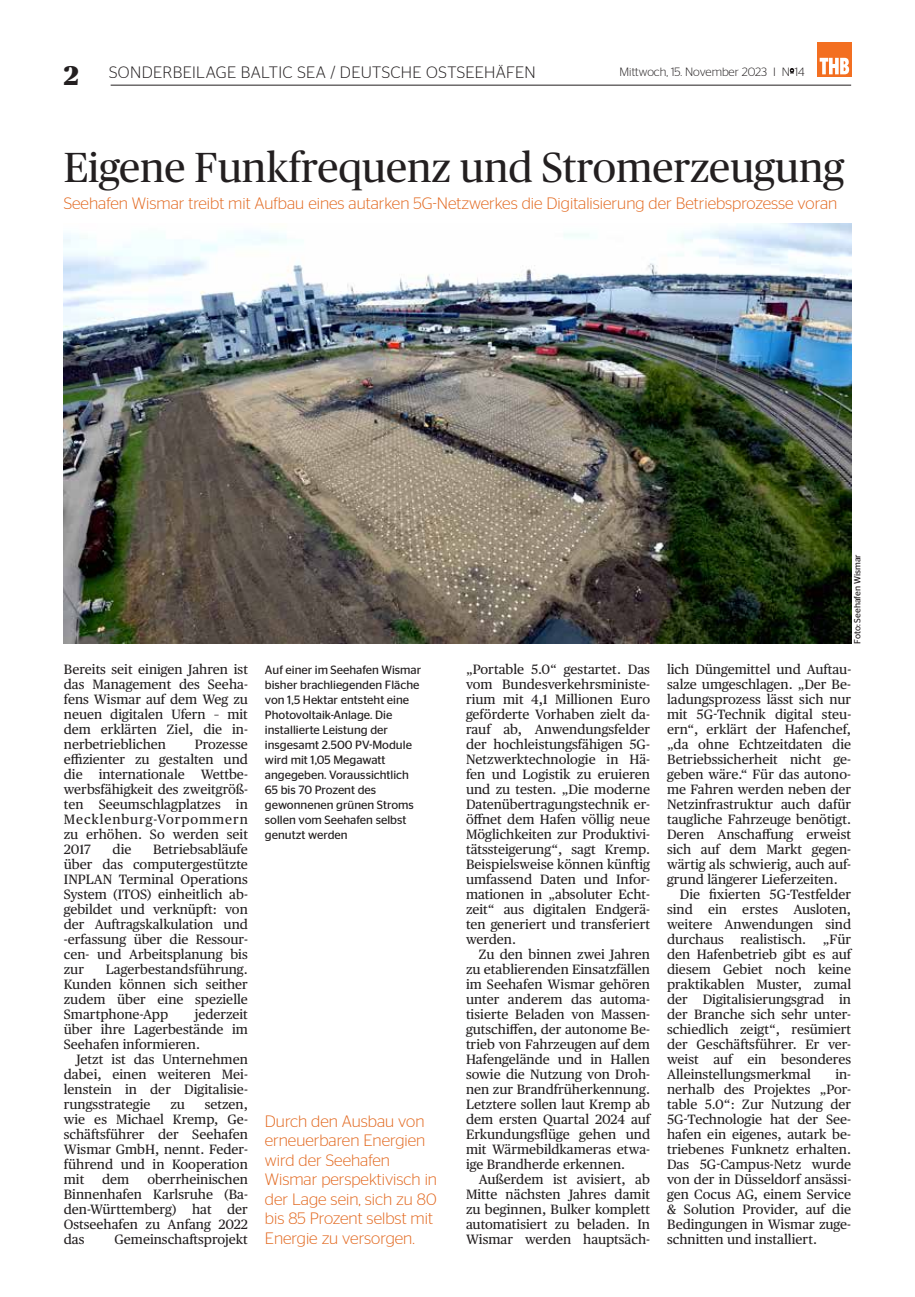
<style>
.page{position:relative;width:915px;height:1297px;background:#fff}
.page>*{position:absolute;margin:0;border:0;box-sizing:border-box;transform-origin:0 0}
.t1{font:42px "Publico Headline";color:#231f20}
.t2{font:900 27px "Publico Headline";color:#231f20}
.t3{font:300 16.5px/19.5px "Stag Sans";color:#e2681f}
.t4{font:300 16.5px "Stag Sans";letter-spacing:.02em;color:#231f20}
.t5{font:13.5px/15px "Publico Text";color:#231f20;text-align:justify}
.t6{font:12px/15px "Stag Sans";color:#231f20}
.t7{font:300 12px "Stag Sans";color:#231f20}
.t8{font:9px "Stag Sans";color:#231f20}
</style>
<div class="page">
<hr style="left:111px;top:85px;width:739px;height:1px;background:#231f20">
<svg style="left:789px;top:68px;width:4px;height:6px"></svg>
<div style="left:816px;top:43px;width:34px;height:34px;background:#f36f21"></div>
<svg style="left:819px;top:58px;width:29px;height:16px"></svg>
<img style="left:64px;top:224px;width:786px;height:420px">
<h2 class="t2" style="left:64px;top:56px;width:16px">2</h2>
<p class="t4" style="left:109px;top:63px;width:428px">SONDERBEILAGE BALTIC SEA / DEUTSCHE OSTSEEHÄFEN</p>
<p class="t7" style="left:619px;top:66px;width:187px">Mittwoch, 15. November 2023 I N<sup>o</sup> 14</p>
<h1 class="t1" style="left:64px;top:138px;width:781px">Eigene Funkfrequenz und Stromerzeugung</h1>
<p class="t3" style="left:64px;top:193px;width:774px">Seehafen Wismar treibt mit Aufbau eines autarken 5G-Netzwerkes die Digitalisierung der Betriebsprozesse voran</p>
<p class="t8" style="left:852px;top:644px;width:91px;rotate:-90deg">Foto: Seehafen Wismar</p>
<p class="t5" style="left:64px;top:661px;width:185px">Bereits seit einigen Jahren ist das Management des Seeha&shy;fens Wismar auf dem Weg zu neuen digitalen Ufern – mit dem erklärten Ziel, die in&shy;nerbetrieblichen</p>
<p class="t5" style="left:64px;top:736px;width:185px;text-indent:131px">Prozesse effizienter zu gestalten und die internationale Wettbe&shy;werbsfähigkeit des zweitgröß&shy;ten Seeumschlagplatzes in Mecklenburg-Vorpommern zu erhöhen. So werden seit 2017</p>
<p class="t5" style="left:64px;top:841px;width:185px;text-indent:89px">Betriebsabläufe über das computergestützte INPLAN Terminal Operations System (ITOS) einheitlich ab&shy;gebildet und verknüpft: von der Auftragskalkulation und -erfassung über die Ressour&shy;cen- und Arbeitsplanung bis zur</p>
<p class="t5" style="left:113px;top:841px;width:20px">die</p>
<p class="t5" style="left:64px;top:961px;width:185px;text-indent:42px">Lagerbestandsführung.<br>Kunden können sich seither zudem über eine spezielle Smartphone-App</p>
<p class="t5" style="left:64px;top:1006px;width:185px;text-indent:131px">jederzeit über ihre Lagerbestände im Seehafen informieren.</p>
<p class="t5" style="left:64px;top:1051px;width:185px;text-indent:13px">Jetzt ist das Unternehmen dabei, einen weiteren Mei&shy;lenstein in der Digitalisie&shy;rungsstrategie</p>
<p class="t5" style="left:64px;top:1096px;width:185px;text-indent:141px">setzen, wie es Michael Kremp, Ge&shy;schäftsführer der Seehafen Wismar GmbH, nennt. Feder&shy;führend und in Kooperation mit</p>
<p class="t5" style="left:170px;top:1096px;width:16px">zu</p>
<p class="t5" style="left:64px;top:1171px;width:185px;text-indent:83px">oberrheinischen Binnenhafen Karlsruhe (Ba&shy;den-Württemberg) hat der Ostseehafen zu Anfang 2022 das</p>
<p class="t5" style="left:102px;top:1171px;width:29px">dem</p>
<p class="t5" style="left:114px;top:1231px;width:135px">Gemeinschaftsprojekt</p>
<p class="t6" style="left:265px;top:662px;width:158px">Auf einer im Seehafen Wismar bisher brachliegenden Fläche von 1,5 Hektar entsteht eine<br>Photovoltaik-Anlage. Die installierte Leistung der insgesamt 2.500 PV-Module wird mit 1,05 Megawatt angegeben. Voraussichtlich<br>65 bis 70 Prozent des gewonnenen grünen Stroms sollen vom Seehafen selbst genutzt werden</p>
<p class="t5" style="left:466px;top:661px;width:185px">„Portable 5.0“ gestartet. Das vom Bundesverkehrsministe&shy;rium mit 4,1 Millionen Euro geförderte Vorhaben zielt da&shy;rauf ab, Anwendungsfelder der hochleistungsfähigen 5G-Netzwerktechnologie in Hä&shy;fen und Logistik zu eruieren und zu testen. „Die moderne Datenübertragungstechnik er&shy;öffnet dem Hafen völlig neue Möglichkeiten zur Produktivi&shy;tätssteigerung“, sagt Kremp.<br>Beispielsweise können künftig umfassend Daten und Infor&shy;mationen in „absoluter Echt&shy;zeit“ aus digitalen Endgerä&shy;ten generiert und transferiert werden.</p>
<p class="t5" style="left:466px;top:946px;width:185px;text-indent:13px">Zu den binnen zwei Jahren zu etablierenden Einsatzfällen im Seehafen Wismar gehören unter anderem das automa&shy;tisierte Beladen von Massen&shy;gutschiffen, der autonome Be&shy;trieb von Fahrzeugen auf dem Hafengelände und in Hallen sowie die Nutzung von Droh&shy;nen zur Brandfrüherkennung.<br>Letztere sollen laut Kremp ab dem ersten Quartal 2024 auf Erkundungsflüge gehen und mit Wärmebildkameras etwa&shy;ige Brandherde erkennen.</p>
<p class="t5" style="left:466px;top:1171px;width:185px;text-indent:13px">Außerdem ist avisiert, ab Mitte nächsten Jahres damit zu beginnen, Bulker komplett automatisiert zu beladen. In Wismar werden hauptsäch-</p>
<p class="t3" style="left:265px;top:1111px;width:174px">Durch den Ausbau von erneuerbaren Energien wird der Seehafen<br>Wismar perspektivisch in der Lage sein, sich zu 80 bis 85 Prozent selbst mit<br>Energie zu versorgen.</p>
<p class="t5" style="left:666px;top:661px;width:185px">lich Düngemittel und Auftau-</p>
<p class="t5" style="left:666px;top:676px;width:185px">salze umgeschlagen. „Der Be-</p>
<p class="t5" style="left:666px;top:691px;width:185px">ladungsprozess lässt sich nur</p>
<p class="t5" style="left:666px;top:706px;width:185px">mit 5G-Technik digital steu-</p>
<p class="t5" style="left:666px;top:721px;width:185px">ern“, erklärt der Hafenchef,</p>
<p class="t5" style="left:666px;top:736px;width:185px">„da ohne Echtzeitdaten die</p>
<p class="t5" style="left:666px;top:751px;width:185px">Betriebssicherheit nicht ge-</p>
<p class="t5" style="left:666px;top:766px;width:185px">geben wäre.“ Für das autono-</p>
<p class="t5" style="left:666px;top:781px;width:185px">me Fahren werden neben der</p>
<p class="t5" style="left:666px;top:796px;width:185px">Netzinfrastruktur auch dafür</p>
<p class="t5" style="left:666px;top:811px;width:185px">taugliche Fahrzeuge benötigt.</p>
<p class="t5" style="left:666px;top:826px;width:185px">Deren Anschaffung erweist</p>
<p class="t5" style="left:666px;top:841px;width:185px">sich auf dem Markt gegen-</p>
<p class="t5" style="left:666px;top:856px;width:185px">wärtig als schwierig, auch auf-</p>
<p class="t5" style="left:666px;top:871px;width:172px">grund längerer Lieferzeiten.</p>
<p class="t5" style="left:679px;top:886px;width:173px">Die fixierten 5G-Testfelder</p>
<p class="t5" style="left:666px;top:901px;width:185px">sind ein erstes Ausloten,</p>
<p class="t5" style="left:666px;top:916px;width:185px">weitere Anwendungen sind</p>
<p class="t5" style="left:666px;top:931px;width:185px">durchaus realistisch. „Für</p>
<p class="t5" style="left:666px;top:946px;width:185px">den Hafenbetrieb gibt es auf</p>
<p class="t5" style="left:666px;top:961px;width:185px">diesem Gebiet noch keine</p>
<p class="t5" style="left:666px;top:976px;width:185px">praktikablen Muster, zumal</p>
<p class="t5" style="left:666px;top:991px;width:185px">der Digitalisierungsgrad in</p>
<p class="t5" style="left:666px;top:1006px;width:185px">der Branche sich sehr unter-</p>
<p class="t5" style="left:666px;top:1021px;width:185px">schiedlich zeigt“, resümiert</p>
<p class="t5" style="left:666px;top:1036px;width:185px">der Geschäftsführer. Er ver-</p>
<p class="t5" style="left:666px;top:1051px;width:185px">weist auf ein besonderes</p>
<p class="t5" style="left:666px;top:1066px;width:145px">Alleinstellungsmerkmal</p>
<p class="t5" style="left:666px;top:1066px;width:185px;text-indent:168px">in&shy;nerhalb des Projektes „Por&shy;table 5.0“: Zur Nutzung der 5G-Technologie hat der See&shy;hafen ein eigenes, autark be&shy;triebenes Funknetz erhalten.<br>Das 5G-Campus-Netz wurde von der in Düsseldorf ansässi&shy;gen Cocus AG, einem Service &amp; Solution Provider, auf die Bedingungen in Wismar zuge&shy;schnitten und installiert.</p>
</div>
